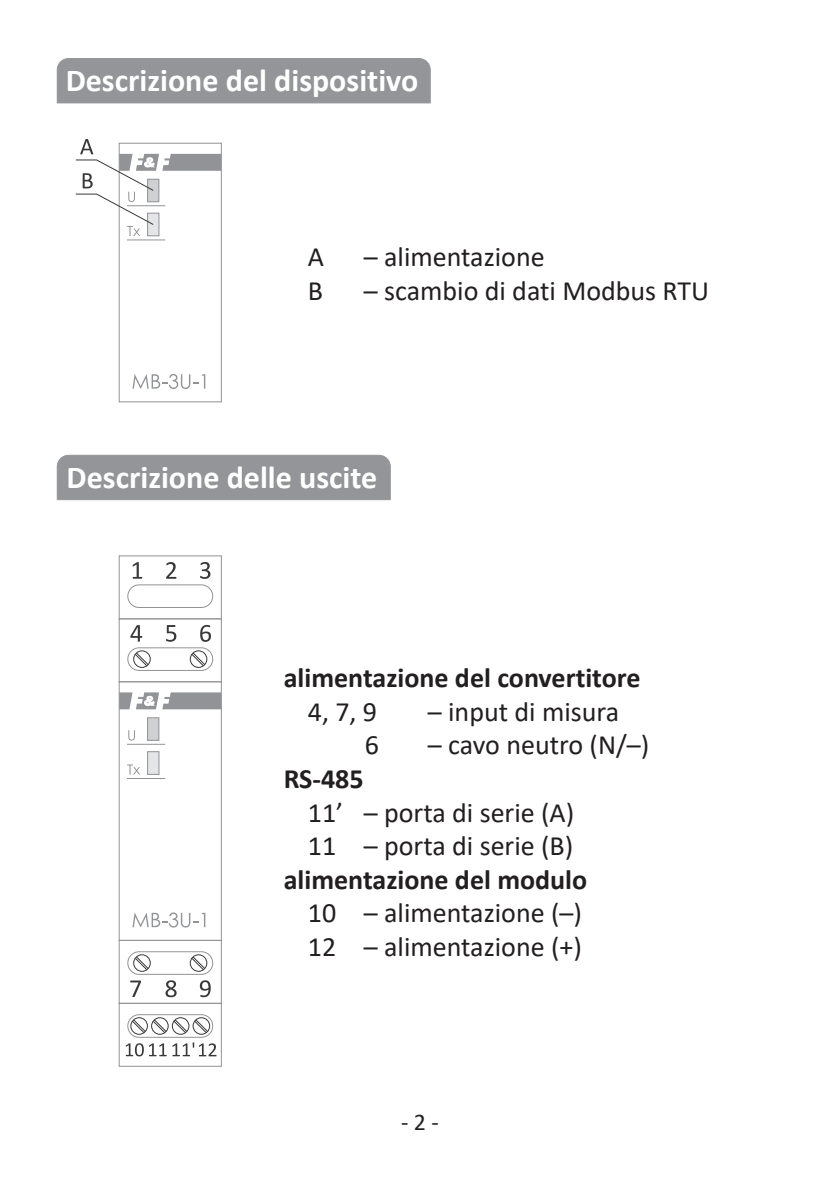
<style>
.page{position:relative;width:840px;height:1191px;background:#fff}
.page>*{position:absolute;margin:0;border:0;box-sizing:border-box;transform-origin:0 0}
.t1{font:700 32px "Calibri";color:#fff}
.t2{font:28px/33.6px "Calibri";color:#231f20}
.t3{font:700 28px "Calibri";color:#231f20}
.t4{font:24px "Calibri";color:#231f20}
</style>
<div class="page">
<hr style="left:127px;top:239px;width:38px;height:2px;background:#919396">
<div style="left:119px;top:143px;width:102px;height:259px;border:1px solid #919396"></div>
<svg style="left:132px;top:374px;width:73px;height:15px"></svg>
<svg style="left:75px;top:139px;width:146px;height:97px"></svg>
<div style="left:119px;top:681px;width:102px;height:259px;border:1px solid #919396"></div>
<div style="left:119px;top:618px;width:102px;height:64px;border:1px solid #919396"></div>
<div style="left:119px;top:940px;width:102px;height:63px;border:1px solid #919396"></div>
<div style="left:119px;top:555px;width:102px;height:64px;border:1px solid #919396"></div>
<div style="left:119px;top:1003px;width:102px;height:63px;border:1px solid #919396"></div>
<div style="left:127px;top:584px;width:86px;height:23px;border:1px solid #919396;border-radius:11px"></div>
<svg style="left:119px;top:692px;width:102px;height:17px"></svg>
<div style="left:127px;top:647px;width:86px;height:23px;border:1px solid #919396;border-radius:11px"></div>
<div style="left:127px;top:951px;width:86px;height:23px;border:1px solid #919396;border-radius:11px"></div>
<svg style="left:132px;top:912px;width:73px;height:15px"></svg>
<div style="left:147px;top:718px;width:12px;height:22px;background:#cfd0d2"></div>
<div style="left:147px;top:717px;width:12px;height:23px;border:1px solid #919396"></div>
<hr style="left:127px;top:743px;width:38px;height:2px;background:#919396">
<div style="left:190px;top:650px;width:17px;height:17px;border:1px solid #383839;border-radius:50%"></div>
<svg style="left:191px;top:652px;width:14px;height:14px"></svg>
<div style="left:133px;top:650px;width:17px;height:17px;border:1px solid #383839;border-radius:50%"></div>
<svg style="left:134px;top:652px;width:15px;height:14px"></svg>
<svg style="left:128px;top:730px;width:7px;height:10px"></svg>
<div style="left:147px;top:751px;width:12px;height:23px;background:#e4e5e7"></div>
<div style="left:147px;top:751px;width:12px;height:23px;border:1px solid #919396"></div>
<svg style="left:127px;top:764px;width:13px;height:10px"></svg>
<hr style="left:127px;top:778px;width:38px;height:1px;background:#919396">
<div style="left:127px;top:1014px;width:86px;height:23px;border:1px solid #919396;border-radius:11px"></div>
<div style="left:193px;top:1017px;width:17px;height:17px;border:1px solid #383839;border-radius:50%"></div>
<svg style="left:194px;top:1019px;width:14px;height:14px"></svg>
<div style="left:130px;top:1017px;width:18px;height:17px;border:1px solid #383839;border-radius:50%"></div>
<svg style="left:132px;top:1019px;width:14px;height:14px"></svg>
<div style="left:172px;top:1017px;width:17px;height:17px;border:1px solid #383839;border-radius:50%"></div>
<svg style="left:173px;top:1019px;width:14px;height:14px"></svg>
<div style="left:151px;top:1017px;width:17px;height:17px;border:1px solid #383839;border-radius:50%"></div>
<svg style="left:152px;top:1019px;width:15px;height:14px"></svg>
<svg style="left:126px;top:1042px;width:90px;height:14px"></svg>
<svg style="left:130px;top:625px;width:12px;height:16px"></svg>
<svg style="left:130px;top:980px;width:11px;height:17px"></svg>
<svg style="left:166px;top:625px;width:10px;height:16px"></svg>
<svg style="left:165px;top:980px;width:11px;height:17px"></svg>
<svg style="left:200px;top:625px;width:11px;height:17px"></svg>
<svg style="left:200px;top:980px;width:10px;height:17px"></svg>
<svg style="left:133px;top:562px;width:9px;height:16px"></svg>
<svg style="left:166px;top:562px;width:10px;height:17px"></svg>
<svg style="left:200px;top:562px;width:10px;height:17px"></svg>
<div style="left:190px;top:954px;width:17px;height:17px;border:1px solid #383839;border-radius:50%"></div>
<svg style="left:191px;top:956px;width:14px;height:14px"></svg>
<div style="left:133px;top:954px;width:17px;height:17px;border:1px solid #383839;border-radius:50%"></div>
<svg style="left:134px;top:956px;width:15px;height:14px"></svg>
<div style="left:57px;top:58px;width:373px;height:45px;background:#939598"></div>
<div style="left:57px;top:455px;width:333px;height:45px;background:#939598"></div>
<p class="t1" style="left:66px;top:58px;width:354px">Descrizione del dispositivo</p>
<p class="t2" style="left:307px;top:239px;width:18px">A</p>
<p class="t2" style="left:363px;top:239px;width:182px">– alimentazione</p>
<p class="t2" style="left:307px;top:273px;width:17px">B</p>
<p class="t2" style="left:363px;top:273px;width:346px">– scambio di dati Modbus RTU</p>
<p class="t1" style="left:67px;top:454px;width:312px">Descrizione delle uscite</p>
<p class="t3" style="left:283px;top:658px;width:358px">alimentazione del convertitore</p>
<p class="t2" style="left:307px;top:694px;width:71px">4, 7, 9</p>
<p class="t2" style="left:427px;top:694px;width:193px">– input di misura</p>
<p class="t2" style="left:364px;top:727px;width:16px">6</p>
<p class="t2" style="left:427px;top:727px;width:223px">– cavo neutro (N/–)</p>
<p class="t3" style="left:283px;top:759px;width:81px">RS-485</p>
<p class="t2" style="left:307px;top:794px;width:268px">11’ – porta di serie (A)<br>11 – porta di serie (B)</p>
<p class="t3" style="left:283px;top:859px;width:305px">alimentazione del modulo</p>
<p class="t2" style="left:307px;top:895px;width:275px">10 – alimentazione (–)<br>12 – alimentazione (+)</p>
<p class="t4" style="left:401px;top:1105px;width:39px">- 2 -</p>
</div>
